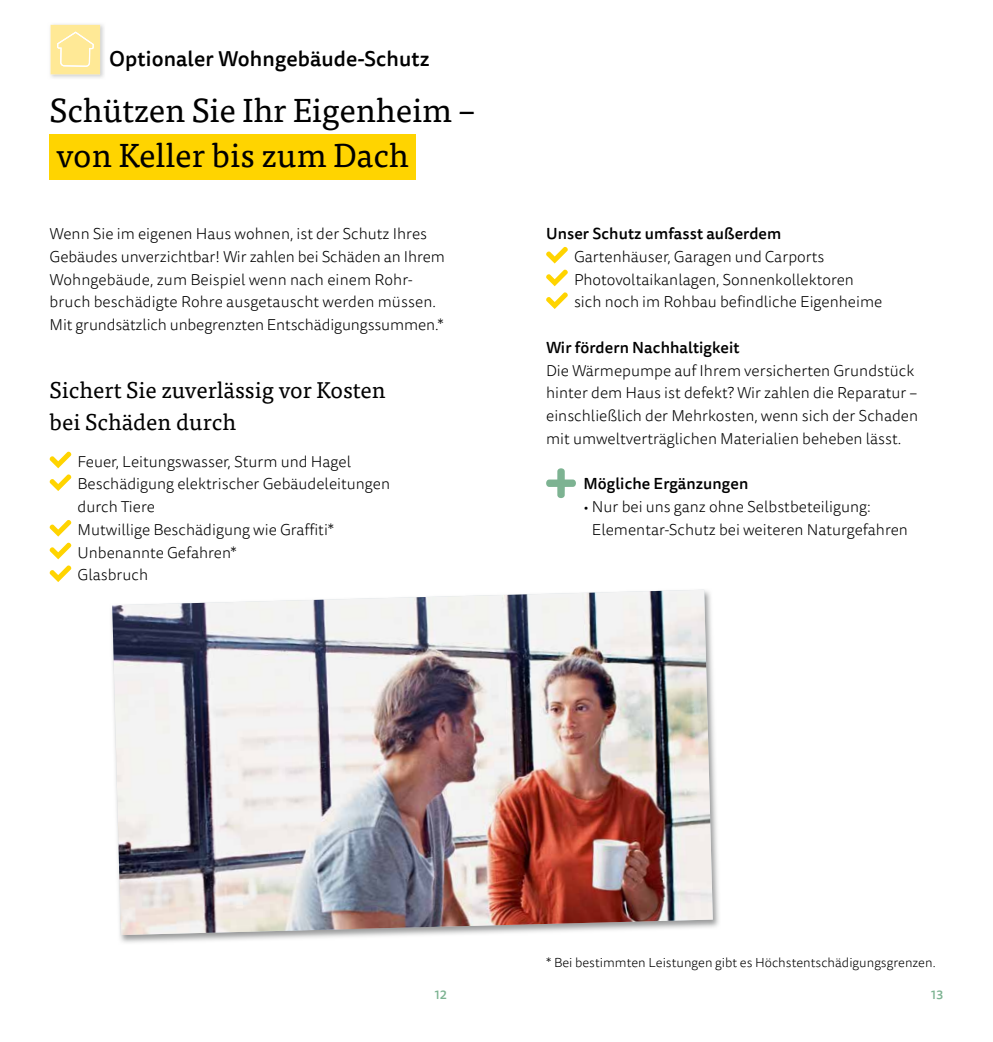
<style>
.page{position:relative;width:993px;height:1042px;background:#fff}
.page>*{position:absolute;margin:0;border:0;box-sizing:border-box;transform-origin:0 0}
.t1{font:33.25px/45.5px "Tisa OT";letter-spacing:-.005em;color:#000}
.t2{font:22.75px/31.5px "Tisa OT";color:#000}
.t3{font:500 21px "Tisa Sans OT";letter-spacing:.005em;color:#000}
.t4{font:300 15.75px/22.8px "Tisa Sans OT";color:#000}
.t5{font:500 15.75px "Tisa Sans OT";letter-spacing:.005em;color:#000}
.t6{font:300 13.12px "Tisa Sans OT";color:#000}
.t7{font:500 12.25px "Tisa Sans OT";color:#7db392}
</style>
<div class="page">
<svg style="left:49px;top:451px;width:23px;height:17px"></svg>
<svg style="left:49px;top:474px;width:23px;height:17px"></svg>
<svg style="left:49px;top:520px;width:23px;height:16px"></svg>
<svg style="left:49px;top:542px;width:23px;height:17px"></svg>
<svg style="left:49px;top:565px;width:23px;height:17px"></svg>
<svg style="left:546px;top:247px;width:22px;height:16px"></svg>
<svg style="left:546px;top:269px;width:22px;height:17px"></svg>
<svg style="left:546px;top:292px;width:22px;height:17px"></svg>
<svg style="left:546px;top:468px;width:29px;height:30px"></svg>
<img style="left:111px;top:589px;width:608px;height:354px">
<img style="left:112px;top:590px;width:600px;height:345px">
<div style="left:50px;top:134px;width:365px;height:46px;background:#ffd400"></div>
<img style="left:50px;top:24px;width:54px;height:54px">
<svg style="left:51px;top:25px;width:49px;height:49px;background:#ffea9d"></svg>
<h3 class="t3" style="left:109px;top:45px;width:322px">Optionaler Wohngebäude-Schutz</h3>
<h1 class="t1" style="left:50px;top:88px;width:427px">Schützen Sie Ihr Eigenheim – von Keller bis zum Dach</h1>
<p class="t4" style="left:50px;top:223px;width:397px">Wenn Sie im eigenen Haus wohnen, ist der Schutz Ihres Gebäudes unverzichtbar! Wir zahlen bei Schäden an Ihrem Wohngebäude, zum Beispiel wenn nach einem Rohr&shy;bruch beschädigte Rohre ausgetauscht werden müssen.<br>Mit grundsätzlich unbegrenzten Entschädigungssummen.*</p>
<h2 class="t2" style="left:50px;top:375px;width:337px">Sichert Sie zuverlässig vor Kosten bei Schäden durch</h2>
<p class="t4" style="left:77px;top:451px;width:314px">Feuer, Leitungswasser, Sturm und Hagel<br>Beschädigung elektrischer Gebäudeleitungen durch Tiere<br>Mutwillige Beschädigung wie Graffiti*<br>Unbenannte Gefahren*<br>Glasbruch</p>
<p class="t5" style="left:546px;top:224px;width:237px">Unser Schutz umfasst außerdem</p>
<p class="t4" style="left:574px;top:246px;width:310px">Gartenhäuser, Garagen und Carports<br>Photovoltaikanlagen, Sonnenkollektoren sich noch im Rohbau befindliche Eigenheime</p>
<p class="t5" style="left:546px;top:337px;width:195px">Wir fördern Nachhaltigkeit</p>
<p class="t4" style="left:546px;top:360px;width:373px">Die Wärmepumpe auf Ihrem versicherten Grundstück hinter dem Haus ist defekt? Wir zahlen die Reparatur – einschließlich der Mehrkosten, wenn sich der Schaden mit umweltverträglichen Materialien beheben lässt.</p>
<p class="t5" style="left:583px;top:474px;width:166px">Mögliche Ergänzungen</p>
<p class="t4" style="left:591px;top:496px;width:317px;text-indent:-9px">• Nur bei uns ganz ohne Selbstbeteiligung:<br>Elementar-Schutz bei weiteren Naturgefahren</p>
<p class="t6" style="left:546px;top:955px;width:391px">* Bei bestimmten Leistungen gibt es Höchstentschädigungsgrenzen.</p>
<p class="t7" style="left:435px;top:987px;width:13px">12</p>
<p class="t7" style="left:930px;top:987px;width:14px">13</p>
</div>
